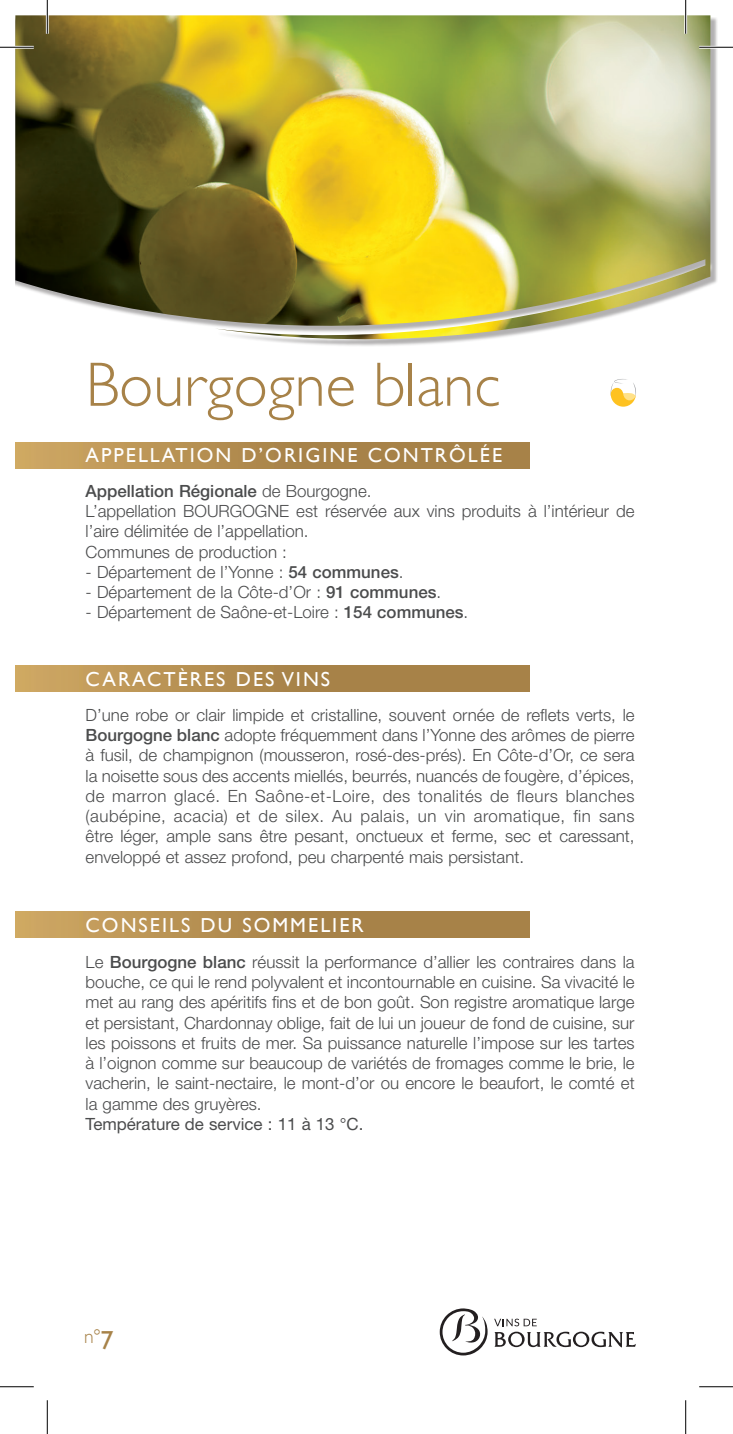
<style>
.page{position:relative;width:733px;height:1434px;background:#fff}
.page>*{position:absolute;margin:0;border:0;box-sizing:border-box;transform-origin:0 0}
.t1{font:300 63px "Gill Sans";color:#a78248}
.t2{font:20.25px "Gill Sans";letter-spacing:.1em;color:#fff}
.t3{font:300 19.8px "Gill Sans";color:#a78248}
.t4{font:300 16.88px/20.2px "Helvetica Neue";color:#4b4c4d;text-align:justify}
.t5{font:16.88px "Helvetica Neue";color:#4b4c4d}
.s1{font-weight:500}
.s2{font-weight:400;font-size:26.1px}
</style>
<div class="page">
<img style="left:15px;top:15px;width:695px;height:331px">
<div style="left:15px;top:666px;width:514px;height:25px;background:linear-gradient(to right,#c8a15e,#9d7941)"></div>
<div style="left:15px;top:443px;width:514px;height:25px;background:linear-gradient(to right,#c8a15e,#9d7941)"></div>
<div style="left:15px;top:911px;width:514px;height:26px;background:linear-gradient(to right,#c8a15e,#9d7941)"></div>
<svg style="left:610px;top:379px;width:25px;height:28px"></svg>
<svg style="left:494px;top:1319px;width:141px;height:28px"></svg>
<svg style="left:439px;top:1308px;width:48px;height:47px"></svg>
<hr style="left:0;top:46px;width:34px;height:3px;background:#fff">
<hr style="left:699px;top:46px;width:33px;height:3px;background:#fff">
<hr style="left:46px;top:0;width:3px;height:34px;background:#fff">
<hr style="left:684px;top:0;width:2px;height:34px;background:#fff">
<hr style="left:0;top:47px;width:34px;height:1px;background:#000">
<hr style="left:699px;top:47px;width:33px;height:1px;background:#000">
<hr style="left:0;top:1386px;width:34px;height:1px;background:#000">
<hr style="left:699px;top:1386px;width:33px;height:1px;background:#000">
<hr style="left:47px;top:0;width:1px;height:34px;background:#000">
<hr style="left:47px;top:1400px;width:1px;height:34px;background:#000">
<hr style="left:685px;top:0;width:1px;height:34px;background:#000">
<hr style="left:685px;top:1400px;width:1px;height:34px;background:#000">
<h1 class="t1" style="left:86px;top:349px;width:416px">Bourgogne blanc</h1>
<p class="t2" style="left:86px;top:444px;width:418px">APPELLATION D’ORIGINE CONTRÔLÉE</p>
<p class="t4" style="left:86px;top:480px;width:550px;text-align:left"><span class="s1">Appellation Régionale</span> de Bourgogne.<br>L’appellation BOURGOGNE est réservée aux vins produits à l’intérieur de l’aire délimitée de l’appellation.<br>Communes de production :</p>
<p class="t4" style="left:86px;top:561px;width:319px">- Département de l’Yonne : <span class="s1">54 communes</span>.</p>
<p class="t4" style="left:86px;top:582px;width:357px">- Département de la Côte-d’Or : <span class="s1">91 communes</span>.</p>
<p class="t4" style="left:86px;top:602px;width:384px">- Département de Saône-et-Loire : <span class="s1">154 communes</span>.</p>
<p class="t2" style="left:86px;top:668px;width:246px">CARACTÈRES DES VINS</p>
<p class="t4" style="left:86px;top:704px;width:550px">D’une robe or clair limpide et cristalline, souvent ornée de reflets verts, le <span class="s1">Bourgogne blanc</span> adopte fréquemment dans l’Yonne des arômes de pierre à fusil, de champignon (mousseron, rosé-des-prés). En Côte-d’Or, ce sera la noisette sous des accents miellés, beurrés, nuancés de fougère, d’épices, de marron glacé. En Saône-et-Loire, des tonalités de fleurs blanches (aubépine, acacia) et de silex. Au palais, un vin aromatique, fin sans être léger, ample sans être pesant, onctueux et ferme, sec et caressant, enveloppé et assez profond, peu charpenté mais persistant.</p>
<p class="t2" style="left:86px;top:913px;width:279px">CONSEILS DU SOMMELIER</p>
<p class="t4" style="left:86px;top:951px;width:550px">Le <span class="s1">Bourgogne blanc</span> réussit la performance d’allier les contraires dans la bouche, ce qui le rend polyvalent et incontournable en cuisine. Sa vivacité le met au rang des apéritifs fins et de bon goût. Son registre aromatique large et persistant, Chardonnay oblige, fait de lui un joueur de fond de cuisine, sur les poissons et fruits de mer. Sa puissance naturelle l’impose sur les tartes à l’oignon comme sur beaucoup de variétés de fromages comme le brie, le vacherin, le saint-nectaire, le mont-d’or ou encore le beaufort, le comté et la gamme des gruyères.</p>
<p class="t5" style="left:86px;top:1114px;width:279px">Température de service : 11 à 13 °C.</p>
<p class="t3" style="left:84px;top:1325px;width:31px">n°<span class="s2">7</span></p>
</div>
